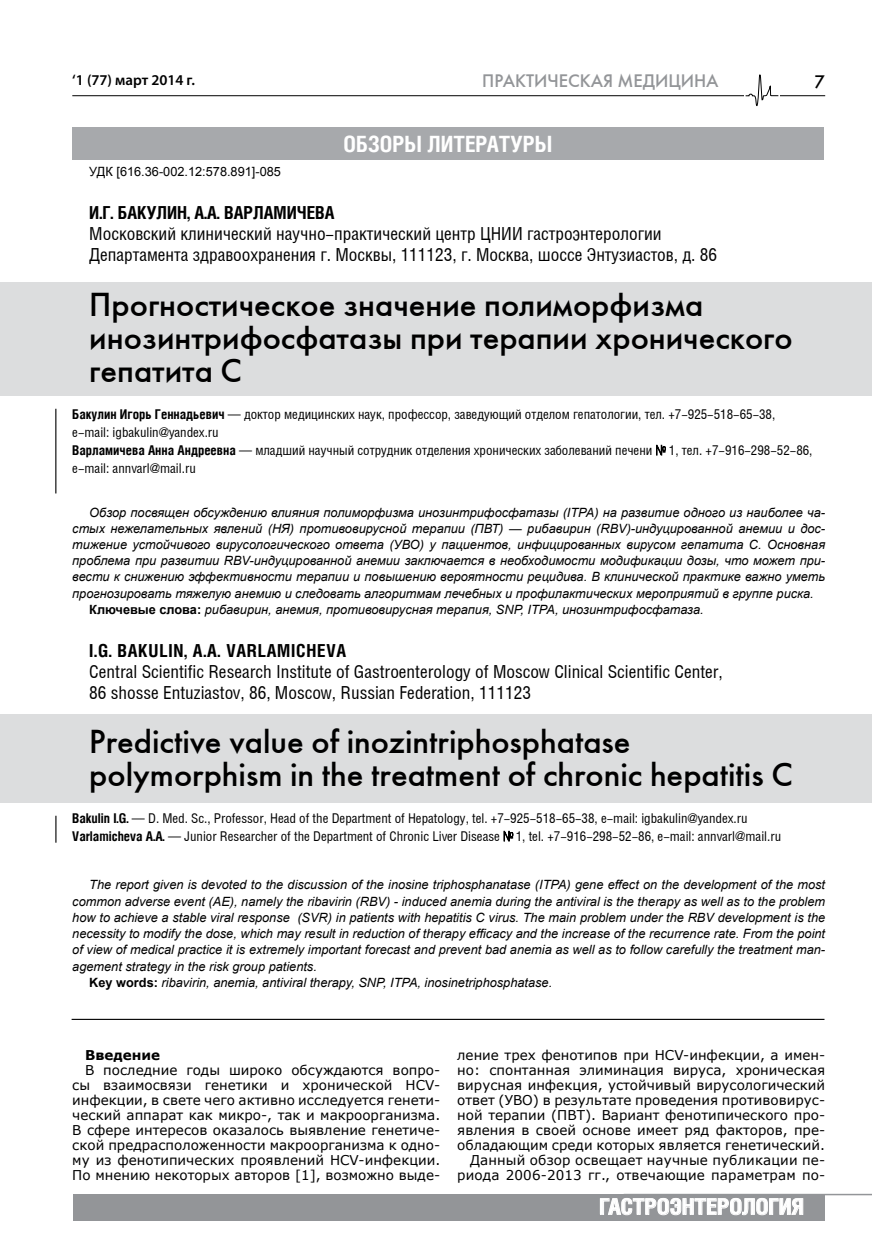
<style>
.page{position:relative;width:872px;height:1255px;background:#fff}
.page>*{position:absolute;margin:0;border:0;box-sizing:border-box;transform-origin:0 0}
.t1{font:33px/33px "Futuris C";color:#000}
.t2{font:700 22.5px "Helios Cond";color:#fff}
.t3{font:700 21.75px "Helios Cond";color:#fff;scale:1.05 1}
.t4{font:18px/21px "Helios Cond";color:#000}
.t5{font:700 18px "Helios Cond";letter-spacing:.04em;color:#000}
.t6{font:18px "Futuris C";color:#939598}
.t7{font:18px "Futuris C";color:#000}
.t8{font:600 15px "Myriad Pro";color:#000}
.t9{font:13.5px/15px "Verdana";color:#000;text-align:justify}
.t10{font:13.5px/18px "Helios Cond";color:#000}
.t11{font:700 13.5px "Verdana";color:#000}
.t12{font:italic 12.75px "Arial";color:#000}
.t13{font:12.75px "Arial";color:#000}
.s1{font-weight:700}
.s2{font-weight:100}
.s3{font-weight:700;font-style:normal}
</style>
<div class="page">
<hr style="left:72px;top:95px;width:753px;height:1px;background:#000">
<div style="left:74px;top:1193px;width:751px;height:27px;background:#939598"></div>
<svg style="left:600px;top:1198px;width:203px;height:16px"></svg>
<hr style="left:623px;top:1193px;width:249px;height:2px;background:#939598">
<div style="left:744px;top:73px;width:35px;height:33px;background:#fff"></div>
<svg style="left:745px;top:74px;width:34px;height:32px"></svg>
<hr style="left:55px;top:409px;width:1px;height:84px;background:#000">
<svg style="left:55px;top:815px;width:1px;height:27px"></svg>
<div style="left:0;top:282px;width:872px;height:113px;background:#dcddde"></div>
<div style="left:0;top:714px;width:872px;height:89px;background:#dcddde"></div>
<hr style="left:72px;top:1018px;width:752px;height:1px;background:#000">
<svg style="left:656px;top:444px;width:10px;height:12px"></svg>
<svg style="left:503px;top:830px;width:11px;height:12px"></svg>
<div style="left:72px;top:127px;width:751px;height:32px;background:#a7a9ac"></div>
<p class="t8" style="left:72px;top:71px;width:124px">‘1 (77) март 2014 г.</p>
<h3 class="t6" style="left:482px;top:69px;width:238px">ПРАКТИЧЕСКАЯ МЕДИЦИНА</h3>
<h3 class="t7" style="left:814px;top:71px;width:12px">7</h3>
<h2 class="t2" style="left:343px;top:131px;width:210px">Обзоры литературы</h2>
<p class="t13" style="left:89px;top:163px;width:193px">УДК [616.36-002.12:578.891]-085</p>
<h3 class="t5" style="left:89px;top:202px;width:156px">И.Г. БАКУЛИН , А.А. ВАРЛА</h3>
<h3 class="t5" style="left:273px;top:202px;width:62px">МИЧЕВА</h3>
<h3 class="t4" style="left:89px;top:223px;width:629px">Московский клинический научно-практический центр ЦНИИ гастроэнтерологии<br>Департамента здравоохранения г. Москвы, 111123, г. Москва, шоссе Энтузиастов, д. 86</h3>
<h1 class="t1" style="left:89px;top:288px;width:705px">Прогностическое значение полиморфизма инозинтрифосфатазы при терапии хронического гепатита C</h1>
<p class="t10" style="left:72px;top:405px;width:741px"><span class="s1">Бакулин Игорь Геннадьевич</span> — доктор медицинских наук, профессор, заведующий отделом гепатологии, тел. +7-925-518-65-38, e-mail: igbakulin@yandex.ru<br><span class="s1">Варламичева Анна Андреевна</span> — младший научный сотрудник отделения хронических заболеваний печени <span class="s2">№</span> 1, тел. +7-916-298-52-86, e-mail: annvarl@mail.ru</p>
<p class="t12" style="left:89px;top:504px;width:737px">Обзор посвящен обсуждению влияния полиморфизма инозинтрифосфатазы (ITPA) на развитие одного из наиболее ча-</p>
<p class="t12" style="left:72px;top:520px;width:753px">стых нежелательных явлений (НЯ) противовирусной терапии (ПВТ) — рибавирин (RBV)-индуцированной анемии и дос-</p>
<p class="t12" style="left:72px;top:536px;width:754px">тижение устойчивого вирусологического ответа (УВО) у пациентов, инфицированных вирусом гепатита С. Основная</p>
<p class="t12" style="left:72px;top:552px;width:754px">проблема при развитии RBV-индуцированной анемии заключается в необходимости модификации дозы, что может при-</p>
<p class="t12" style="left:72px;top:568px;width:754px">вести к снижению эффективности терапии и повышению вероятности рецидива. В клинической практике важно уметь</p>
<p class="t12" style="left:72px;top:585px;width:743px">прогнозировать тяжелую анемию и следовать алгоритмам лечебных и профилактических мероприятий в группе риска.</p>
<p class="t12" style="left:89px;top:601px;width:616px"><span class="s3">Ключевые слова:</span> рибавирин, анемия, противовирусная терапия, SNP, ITPA, инозинтрифосфатаза.</p>
<h3 class="t5" style="left:89px;top:639px;width:159px">I.G. BAKULIN, A.A. VARLA</h3>
<h3 class="t5" style="left:277px;top:639px;width:70px">MICHEVA</h3>
<h3 class="t4" style="left:89px;top:660px;width:635px">Central Scientific Research Institute of Gastroenterology of Moscow Clinical Scientific Center,<br>86 shosse Entuziastov, 86, Moscow, Russian Federation, 111123</h3>
<h1 class="t1" style="left:89px;top:724px;width:705px">Predictive value of inozintriphosphatase polymorphism in the treatment of chronic hepatitis С</h1>
<p class="t10" style="left:72px;top:809px;width:710px"><span class="s1">Bakulin I.G.</span> — D. Med. Sc., Professor, Head of the Department of Hepatology, tel. +7-925-518-65-38, e-mail: igbakulin@yandex.ru<br><span class="s1">Varlamicheva A.A.</span> — Junior Researcher of the Department of Chronic Liver Disease <span class="s2">№</span> 1, tel. +7-916-298-52-86, e-mail: annvarl@mail.ru</p>
<p class="t12" style="left:89px;top:876px;width:737px">Тhe report given is devoted to the discussion of the inosine triphosphanatase (ITPA) gene effect on the development of the most</p>
<p class="t12" style="left:72px;top:892px;width:754px">common adverse event (AE), namely the ribavirin (RBV) - induced anemia during the antiviral is the therapy as well as to the problem</p>
<p class="t12" style="left:72px;top:909px;width:754px">how to achieve a stable viral response (SVR) in patients with hepatitis C virus. The main problem under the RBV development is the</p>
<p class="t12" style="left:72px;top:925px;width:754px">necessity to modify the dose, which may result in reduction of therapy efficacy and the increase of the recurrence rate. From the point</p>
<p class="t12" style="left:72px;top:941px;width:754px">of view of medical practice it is extremely important forecast and prevent bad anemia as well as to follow carefully the treatment man-</p>
<p class="t12" style="left:72px;top:957px;width:246px">agement strategy in the risk group patients.</p>
<p class="t12" style="left:89px;top:973px;width:464px"><span class="s3">Key words:</span> ribavirin, anemia, antiviral therapy, SNP, ITPA, inosinetriphosphatase.</p>
<p class="t11" style="left:85px;top:1045px;width:77px">Введение</p>
<p class="t9" style="left:72px;top:1062px;width:369px;text-indent:13px">В последние годы широко обсуждаются вопро&shy;сы взаимосвязи генетики и хронической HCV&shy;инфекции, в свете чего активно исследуется генети&shy;ческий аппарат как микро-, так и макроорганизма.<br>В сфере интересов оказалось выявление генетиче&shy;ской предрасположенности макроорганизма к одно&shy;му из фенотипических проявлений HCV-инфекции.<br>По мнению некоторых авторов [1], возможно выде-</p>
<p class="t9" style="left:457px;top:1047px;width:369px;text-align:right">ление трех фенотипов при HCV-инфекции, а имен&shy;но: спонтанная элиминация вируса, хроническая вирусная инфекция, устойчивый вирусологический ответ (УВО) в результате проведения противовирус&shy;ной терапии (ПВТ). Вариант фенотипического про&shy;явления в своей основе имеет ряд факторов, пре&shy;обладающим среди которых является генетический.<br>Данный обзор освещает научные публикации пе&shy;риода 2006-2013 гг., отвечающие параметрам по-</p>
<h3 class="t3" style="left:599px;top:1193px;width:196px">Гастроэнтерология</h3>
</div>
